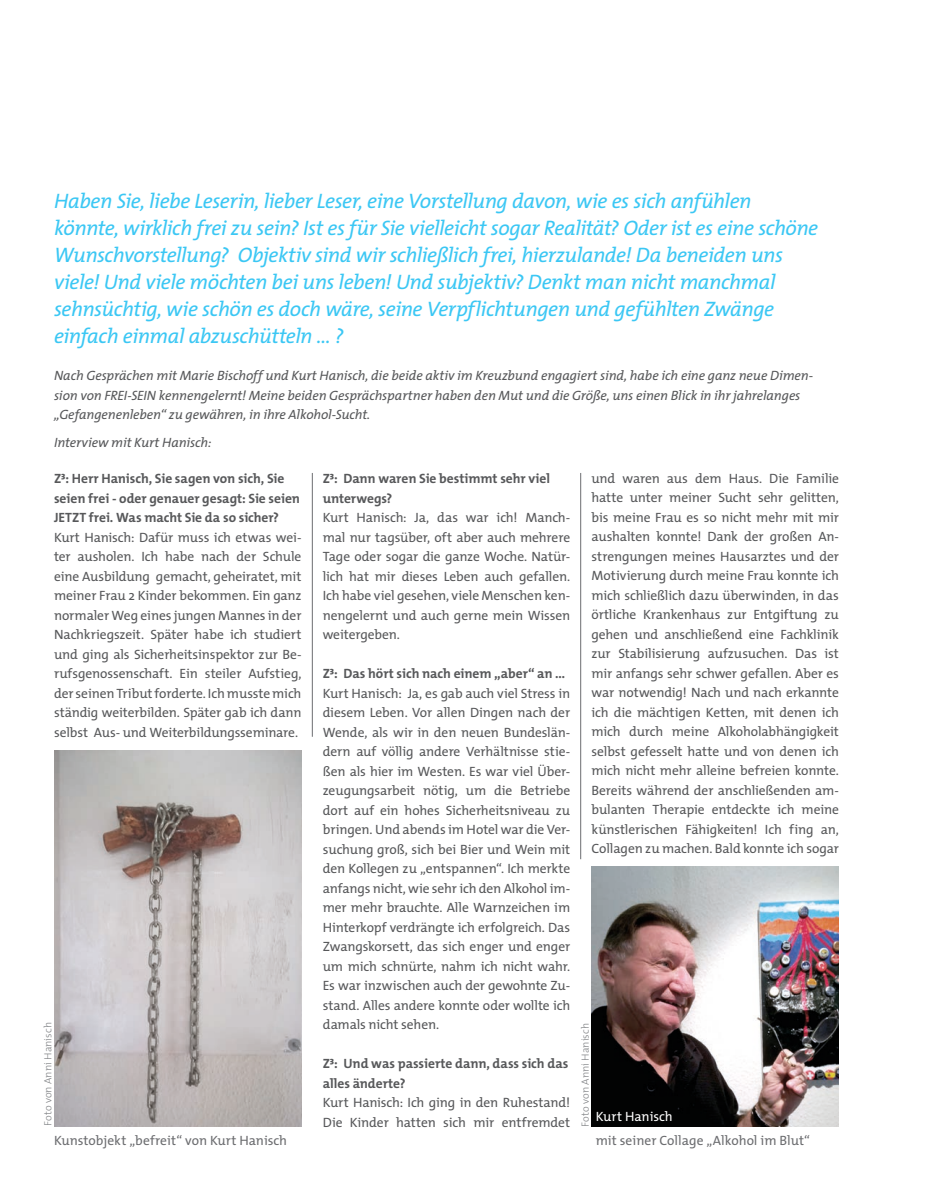
<style>
.page{position:relative;width:936px;height:1191px;background:#fff}
.page>*{position:absolute;margin:0;border:0;box-sizing:border-box;transform-origin:0 0}
.Interview_Fragen{font:italic 21px/27px "The Mix";letter-spacing:-.02em;color:#3bc7f4}
.Interview_Fragen-2{font:13.5px/19.5px "The Mix";letter-spacing:-.01em;color:#57585a;text-align:justify}
.Interview_Fragen-3{font:italic 13.5px/19.5px "The Mix";letter-spacing:-.01em;color:#57585a}
.Interview_Fragen-4{font:700 13.5px/19.5px "The Mix";letter-spacing:-.005em;color:#57585a}
.Interview_Fragen-5{font:13.5px "The Mix";color:#6c6d70}
.Interview_Fragen-6{font:13.5px "The Mix";letter-spacing:-.01em;color:#fff}
.Interview_Fragen-7{font:300 10.5px "The Mix";letter-spacing:.005em;color:#808285}
</style>
<div class="page">
<img style="left:591px;top:867px;width:247px;height:259px">
<img style="left:54px;top:750px;width:247px;height:376px">
<hr style="left:580px;top:473px;width:1px;height:386px;background:#6c6d70">
<hr style="left:312px;top:473px;width:1px;height:264px;background:#6c6d70">
<p class="Interview_Fragen" style="left:54px;top:187px;width:765px">Haben Sie, liebe Leserin, lieber Leser, eine Vorstellung davon, wie es sich anfühlen könnte, wirklich frei zu sein? Ist es für Sie vielleicht sogar Realität? Oder ist es eine schöne Wunschvorstellung? Objektiv sind wir schließlich frei, hierzulande! Da beneiden uns viele! Und viele möchten bei uns leben! Und subjektiv? Denkt man nicht manchmal sehnsüchtig, wie schön es doch wäre, seine Verpflichtungen und gefühlten Zwänge einfach einmal abzuschütteln … ?</p>
<p class="Interview_Fragen-3" style="left:54px;top:365px;width:760px">Nach Gesprächen mit Marie Bischoff und Kurt Hanisch, die beide aktiv im Kreuzbund engagiert sind, habe ich eine ganz neue Dimen&shy;sion von FREI-SEIN kennengelernt! Meine beiden Gesprächspartner haben den Mut und die Größe, uns einen Blick in ihr jahrelanges „Gefangenenleben“ zu gewähren, in ihre Alkohol-Sucht.</p>
<p class="Interview_Fragen-3" style="left:54px;top:432px;width:159px">Interview mit Kurt Hanisch:</p>
<p class="Interview_Fragen-2" style="left:591px;top:468px;width:249px">und waren aus dem Haus. Die Familie hatte unter meiner Sucht sehr gelitten, bis meine Frau es so nicht mehr mit mir aushalten konnte! Dank der großen An&shy;strengungen meines Hausarztes und der Motivierung durch meine Frau konnte ich mich schließlich dazu überwinden, in das örtliche Krankenhaus zur Entgiftung zu gehen und anschließend eine Fachklinik zur Stabilisierung aufzusuchen. Das ist mir anfangs sehr schwer gefallen. Aber es war notwendig! Nach und nach erkannte ich die mächtigen Ketten, mit denen ich mich durch meine Alkoholabhängigkeit selbst gefesselt hatte und von denen ich mich nicht mehr alleine befreien konnte.<br>Bereits während der anschließenden am&shy;bulanten Therapie entdeckte ich meine künstlerischen Fähigkeiten! Ich fing an, Collagen zu machen. Bald konnte ich sogar</p>
<p class="Interview_Fragen-4" style="left:323px;top:468px;width:229px">Z³: Dann waren Sie bestimmt sehr viel unterwegs?</p>
<p class="Interview_Fragen-2" style="left:323px;top:507px;width:249px">Kurt Hanisch: Ja, das war ich! Manch&shy;mal nur tagsüber, oft aber auch mehrere Tage oder sogar die ganze Woche. Natür&shy;lich hat mir dieses Leben auch gefallen.</p>
<p class="Interview_Fragen-2" style="left:323px;top:585px;width:249px">Ich habe viel gesehen, viele Menschen ken&shy;nengelernt und auch gerne mein Wissen weitergeben.</p>
<p class="Interview_Fragen-4" style="left:323px;top:663px;width:244px">Z³: Das hört sich nach einem „aber“ an …</p>
<p class="Interview_Fragen-2" style="left:323px;top:683px;width:249px">Kurt Hanisch: Ja, es gab auch viel Stress in diesem Leben. Vor allen Dingen nach der Wende, als wir in den neuen Bundeslän&shy;dern auf völlig andere Verhältnisse stie&shy;ßen als hier im Westen. Es war viel Über&shy;zeugungsarbeit nötig, um die Betriebe dort auf ein hohes Sicherheitsniveau zu bringen. Und abends im Hotel war die Ver&shy;suchung groß, sich bei Bier und Wein mit den Kollegen zu „entspannen“. Ich merkte anfangs nicht, wie sehr ich den Alkohol im&shy;mer mehr brauchte. Alle Warnzeichen im Hinterkopf verdrängte ich erfolgreich. Das Zwangskorsett, das sich enger und enger um mich schnürte, nahm ich nicht wahr.<br>Es war inzwischen auch der gewohnte Zu&shy;stand. Alles andere konnte oder wollte ich damals nicht sehen.</p>
<p class="Interview_Fragen-4" style="left:323px;top:1053px;width:247px">Z³: Und was passierte dann, dass sich das alles änderte?</p>
<p class="Interview_Fragen-2" style="left:323px;top:1092px;width:249px">Kurt Hanisch: Ich ging in den Ruhestand!<br>Die Kinder hatten sich mir entfremdet</p>
<p class="Interview_Fragen-4" style="left:54px;top:468px;width:247px">Z³: Herr Hanisch, Sie sagen von sich, Sie seien frei - oder genauer gesagt: Sie seien<br>JETZT frei. Was macht Sie da so sicher?</p>
<p class="Interview_Fragen-2" style="left:54px;top:527px;width:249px">Kurt Hanisch: Dafür muss ich etwas wei&shy;ter ausholen. Ich habe nach der Schule eine Ausbildung gemacht, geheiratet, mit meiner Frau 2 Kinder bekommen. Ein ganz normaler Weg eines jungen Mannes in der Nachkriegszeit. Später habe ich studiert und ging als Sicherheitsinspektor zur Be&shy;rufsgenossenschaft. Ein steiler Aufstieg, der seinen Tribut forderte. Ich musste mich ständig weiterbilden. Später gab ich dann selbst Aus- und Weiterbildungsseminare.</p>
<p class="Interview_Fragen-7" style="left:39px;top:1126px;width:105px;rotate:-90deg">Foto von Anni Hanisch</p>
<p class="Interview_Fragen-7" style="left:576px;top:1127px;width:105px;rotate:-90deg">Foto von Anni Hanisch</p>
<p class="Interview_Fragen-6" style="left:595px;top:1105px;width:79px">Kurt Hanisch</p>
<p class="Interview_Fragen-5" style="left:595px;top:1129px;width:216px">mit seiner Collage „Alkohol im Blut“</p>
<p class="Interview_Fragen-5" style="left:54px;top:1129px;width:235px">Kunstobjekt „befreit“ von Kurt Hanisch</p>
</div>
